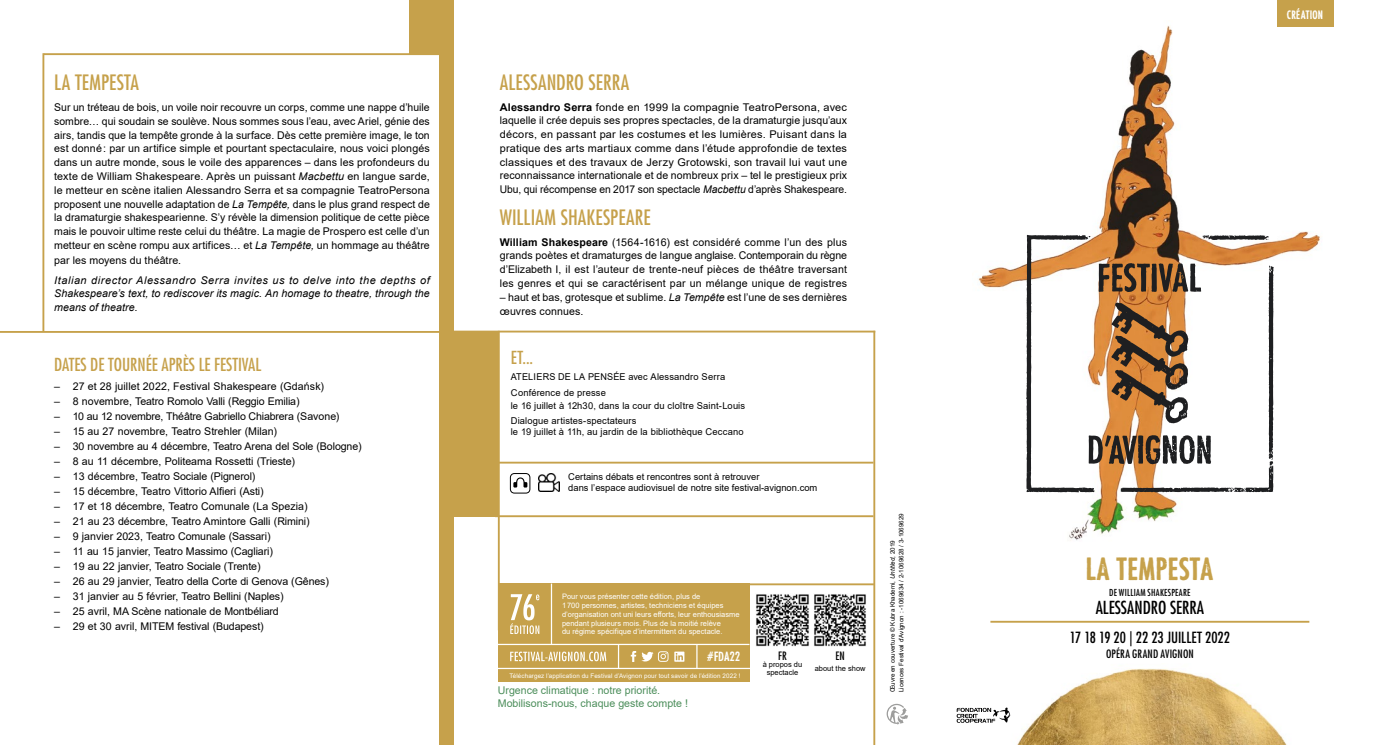
<style>
.page{position:relative;width:1382px;height:745px;background:#fff}
.page>*{position:absolute;margin:0;border:0;box-sizing:border-box;transform-origin:0 0}
.t1{font:30px "Futur Avignon CAP";color:#c6a14b}
.t2{font:condensed 20.62px "Futura LT";letter-spacing:.005em;color:#c6a14b}
.t3{font:condensed 17.5px "Futura LT";color:#c6a14b}
.t4{font:condensed 17.5px "Futura LT";color:#000}
.t5{font:condensed 15px "Futura LT";color:#000}
.t6{font:12.5px "Futur Avignon CAP";color:#fff}
.t7{font:11.38px "Futur Avignon CAP";letter-spacing:.005em;color:#fff}
.t8{font:condensed 11.25px "Futura LT";letter-spacing:.01em;color:#000}
.t9{font:500 condensed 11.25px "Futura LT Pro";color:#000}
.t10{font:10.62px/13.8px "Arial";color:#000;text-align:justify}
.t11{font:italic 10.62px/13.1px "Arial";letter-spacing:.005em;color:#000;text-align:justify}
.t12{font:10.62px/12.8px "Arial";color:#4c8e5b}
.t13{font:9.38px/16px "Arial";letter-spacing:.01em;color:#000}
.t14{font:condensed 9.38px "Futura LT";letter-spacing:.03em;color:#000}
.t15{font:7.5px/8.8px "Arial";color:#fff}
.t16{font:7.5px/7.5px "Arial";color:#000;text-align:center}
.t17{font:6.25px/8.8px "Arial";color:#000}
.t18{font:6.25px "Arial";letter-spacing:.015em;color:#fff}
.s1{font-style:italic}
.s2{font-weight:700}
</style>
<div class="page">
<img style="left:991px;top:668px;width:296px;height:76px">
<img style="left:978px;top:25px;width:343px;height:516px">
<svg style="left:887px;top:703px;width:21px;height:21px"></svg>
<svg style="left:956px;top:707px;width:54px;height:15px"></svg>
<hr style="left:0;top:331px;width:450px;height:1px;background:#c6a14b">
<hr style="left:498px;top:330px;width:2px;height:300px;background:#c6a14b">
<hr style="left:42px;top:53px;width:2px;height:278px;background:#c6a14b">
<div style="left:440px;top:0;width:14px;height:744px;background:#c6a14b"></div>
<hr style="left:873px;top:330px;width:2px;height:414px;background:#c6a14b">
<hr style="left:450px;top:330px;width:425px;height:2px;background:#c6a14b">
<hr style="left:44px;top:53px;width:406px;height:2px;background:#c6a14b">
<div style="left:453px;top:331px;width:46px;height:186px;background:#c6a14b"></div>
<hr style="left:990px;top:620px;width:319px;height:2px;background:#c6a14b">
<div style="left:1277px;top:0;width:56px;height:27px;background:#c6a14b"></div>
<div style="left:409px;top:0;width:37px;height:54px;background:#c6a14b"></div>
<svg style="left:1026px;top:234px;width:248px;height:258px"></svg>
<svg style="left:1227px;top:487px;width:19px;height:5px"></svg>
<svg style="left:1269px;top:457px;width:4px;height:8px"></svg>
<svg style="left:1268px;top:474px;width:5px;height:6px"></svg>
<svg style="left:1076px;top:487px;width:18px;height:5px"></svg>
<svg style="left:1085px;top:236px;width:5px;height:4px"></svg>
<img style="left:814px;top:594px;width:52px;height:52px">
<img style="left:756px;top:594px;width:53px;height:52px">
<hr style="left:490px;top:461px;width:383px;height:2px;background:#c6a14b">
<hr style="left:730px;top:583px;width:144px;height:2px;background:#c6a14b">
<div style="left:498px;top:583px;width:251px;height:99px;background:#c6a14b"></div>
<svg style="left:618px;top:644px;width:1px;height:26px"></svg>
<hr style="left:696px;top:644px;width:2px;height:24px;background:#fff">
<hr style="left:551px;top:583px;width:1px;height:61px;background:#fff">
<hr style="left:498px;top:643px;width:251px;height:1px;background:#fff">
<svg style="left:510px;top:651px;width:96px;height:9px"></svg>
<svg style="left:510px;top:594px;width:29px;height:39px"></svg>
<hr style="left:496px;top:667px;width:254px;height:1px;background:#fff">
<svg style="left:674px;top:651px;width:10px;height:10px"></svg>
<svg style="left:631px;top:651px;width:37px;height:11px"></svg>
<hr style="left:495px;top:515px;width:378px;height:2px;background:#c6a14b">
<div style="left:510px;top:473px;width:20px;height:20px;border:1px solid #000;border-radius:4px"></div>
<svg style="left:513px;top:477px;width:14px;height:10px"></svg>
<img style="left:538px;top:473px;width:21px;height:18px">
<h2 class="t2" style="left:54px;top:70px;width:86px">LA TEMPESTA</h2>
<p class="t10" style="left:54px;top:100px;width:377px">Sur un tréteau de bois, un voile noir recouvre un corps, comme une nappe d’huile sombre… qui soudain se soulève. Nous sommes sous l’eau, avec Ariel, génie des airs, tandis que la tempête gronde à la surface. Dès cette première image, le ton est donné: par un artifice simple et pourtant spectaculaire, nous voici plongés dans un autre monde, sous le voile des apparences – dans les profondeurs du texte de William Shakespeare. Après un puissant <span class="s1">Macbettu</span> en langue sarde, le metteur en scène italien Alessandro Serra et sa compagnie TeatroPersona proposent une nouvelle adaptation de <span class="s1">La Tempête,</span> dans le plus grand respect de la dramaturgie shakespearienne. S’y révèle la dimension politique de cette pièce mais le pouvoir ultime reste celui du théâtre. La magie de Prospero est celle d’un metteur en scène rompu aux artifices… et <span class="s1">La Tempête,</span> un hommage au théâtre</p>
<p class="t10" style="left:54px;top:253px;width:128px">par les moyens du théâtre.</p>
<p class="t11" style="left:54px;top:274px;width:377px">Italian director Alessandro Serra invites us to delve into the depths of Shakespeare’s text, to rediscover its magic. An homage to theatre, through the means of theatre.</p>
<h3 class="t3" style="left:54px;top:354px;width:209px">DATES DE TOURNÉE APRÈS LE FESTIVAL</h3>
<p class="t10" style="left:54px;top:379px;width:271px">– 27 et 28 juillet 2022, Festival Shakespeare (Gdańsk)</p>
<p class="t10" style="left:54px;top:394px;width:247px">– 8 novembre, Teatro Romolo Valli (Reggio Emilia)</p>
<p class="t10" style="left:54px;top:409px;width:287px">– 10 au 12 novembre, Théâtre Gabriello Chiabrera (Savone)</p>
<p class="t10" style="left:54px;top:424px;width:225px">– 15 au 27 novembre, Teatro Strehler (Milan)</p>
<p class="t10" style="left:54px;top:439px;width:309px">– 30 novembre au 4 décembre, Teatro Arena del Sole (Bologne)</p>
<p class="t10" style="left:54px;top:454px;width:243px">– 8 au 11 décembre, Politeama Rossetti (Trieste)</p>
<p class="t10" style="left:54px;top:469px;width:203px">– 13 décembre, Teatro Sociale (Pignerol)</p>
<p class="t10" style="left:54px;top:484px;width:211px">– 15 décembre, Teatro Vittorio Alfieri (Asti)</p>
<p class="t10" style="left:54px;top:499px;width:255px">– 17 et 18 décembre, Teatro Comunale (La Spezia)</p>
<p class="t10" style="left:54px;top:514px;width:257px">– 21 au 23 décembre, Teatro Amintore Galli (Rimini)</p>
<p class="t10" style="left:54px;top:529px;width:218px">– 9 janvier 2023, Teatro Comunale (Sassari)</p>
<p class="t10" style="left:54px;top:544px;width:220px">– 11 au 15 janvier, Teatro Massimo (Cagliari)</p>
<p class="t10" style="left:54px;top:559px;width:208px">– 19 au 22 janvier, Teatro Sociale (Trente)</p>
<p class="t10" style="left:54px;top:574px;width:276px">– 26 au 29 janvier, Teatro della Corte di Genova (Gênes)</p>
<p class="t10" style="left:54px;top:589px;width:231px">– 31 janvier au 5 février, Teatro Bellini (Naples)</p>
<p class="t10" style="left:54px;top:604px;width:226px">– 25 avril, MA Scène nationale de Montbéliard</p>
<p class="t10" style="left:54px;top:619px;width:211px">– 29 et 30 avril, MITEM festival (Budapest)</p>
<h2 class="t2" style="left:500px;top:70px;width:131px">ALESSANDRO SERRA</h2>
<p class="t10" style="left:500px;top:100px;width:349px"><span class="s2">Alessandro Serra</span> fonde en 1999 la compagnie TeatroPersona, avec laquelle il crée depuis ses propres spectacles, de la dramaturgie jusqu’aux décors, en passant par les costumes et les lumières. Puisant dans la pratique des arts martiaux comme dans l’étude approfondie de textes classiques et des travaux de Jerzy Grotowski, son travail lui vaut une reconnaissance internationale et de nombreux prix – tel le prestigieux prix Ubu, qui récompense en 2017 son spectacle <span class="s1">Macbettu</span> d’après Shakespeare.</p>
<h2 class="t2" style="left:500px;top:205px;width:152px">WILLIAM SHAKESPEARE</h2>
<p class="t10" style="left:500px;top:235px;width:349px"><span class="s2">William Shakespeare</span> (1564-1616) est considéré comme l’un des plus grands poètes et dramaturges de langue anglaise. Contemporain du règne d’Elizabeth I, il est l’auteur de trente-neuf pièces de théâtre traversant les genres et qui se caractérisent par un mélange unique de registres</p>
<p class="t10" style="left:500px;top:290px;width:349px">– haut et bas, grotesque et sublime. <span class="s1">La Tempête</span> est l’une de ses dernières œuvres connues.</p>
<h3 class="t3" style="left:511px;top:347px;width:24px">ET...</h3>
<p class="t13" style="left:511px;top:369px;width:216px">ATELIERS DE LA PENSÉE avec Alessandro Serra<br>Conférence de presse</p>
<p class="t13" style="left:511px;top:398px;width:236px;line-height:14.8px">le 16 juillet à 12h30, dans la cour du cloître Saint-Louis<br>Dialogue artistes-spectateurs</p>
<p class="t13" style="left:511px;top:423px;width:234px">le 19 juillet à 11h, au jardin de la bibliothèque Ceccano</p>
<p class="t13" style="left:568px;top:470px;width:251px;line-height:11.2px">Certains débats et rencontres sont à retrouver<br>dans l’espace audiovisuel de notre site festival-avignon.com</p>
<p class="t15" style="left:562px;top:592px;width:179px">Pour vous présenter cette édition, plus de<br>1700 personnes, artistes, techniciens et équipes d’organisation ont uni leurs efforts, leur enthousiasme pendant plusieurs mois. Plus de la moitié relève<br>du régime spécifique d’intermittent du spectacle.</p>
<p class="t6" style="left:707px;top:648px;width:35px">#FDA22</p>
<p class="t18" style="left:509px;top:670px;width:233px">Téléchargez l’application du Festival d’Avignon pour tout savoir de l’édition 2022 !</p>
<p class="t12" style="left:498px;top:683px;width:192px">Urgence climatique : notre priorité.<br>Mobilisons-nous, chaque geste compte !</p>
<p class="t9" style="left:778px;top:647px;width:10px">FR</p>
<p class="t16" style="left:763px;top:660px;width:41px">à propos du spectacle</p>
<p class="t9" style="left:836px;top:647px;width:11px">EN</p>
<p class="t16" style="left:815px;top:663px;width:52px">about the show</p>
<p class="t17" style="left:888px;top:691px;width:180px;rotate:-90deg">Œuvre en couverture © Kubra Khademi, <span class="s1">Untitled</span>, 2019<br>Licences Festival d’Avignon : -1069634 / 2-1069628 / 3-1069629</p>
<p class="t7" style="left:1287px;top:8px;width:38px">CRÉATION</p>
<h1 class="t1" style="left:1086px;top:550px;width:129px">LA TEMPESTA</h1>
<p class="t14" style="left:1109px;top:586px;width:83px">DE WILLIAM SHAKESPEARE</p>
<h3 class="t4" style="left:1096px;top:596px;width:110px">ALESSANDRO SERRA</h3>
<h3 class="t5" style="left:1070px;top:627px;width:162px">17 18 19 20 | 22 23 JUILLET 2022</h3>
<p class="t8" style="left:1106px;top:646px;width:89px">OPÉRA GRAND AVIGNON</p>
</div>
